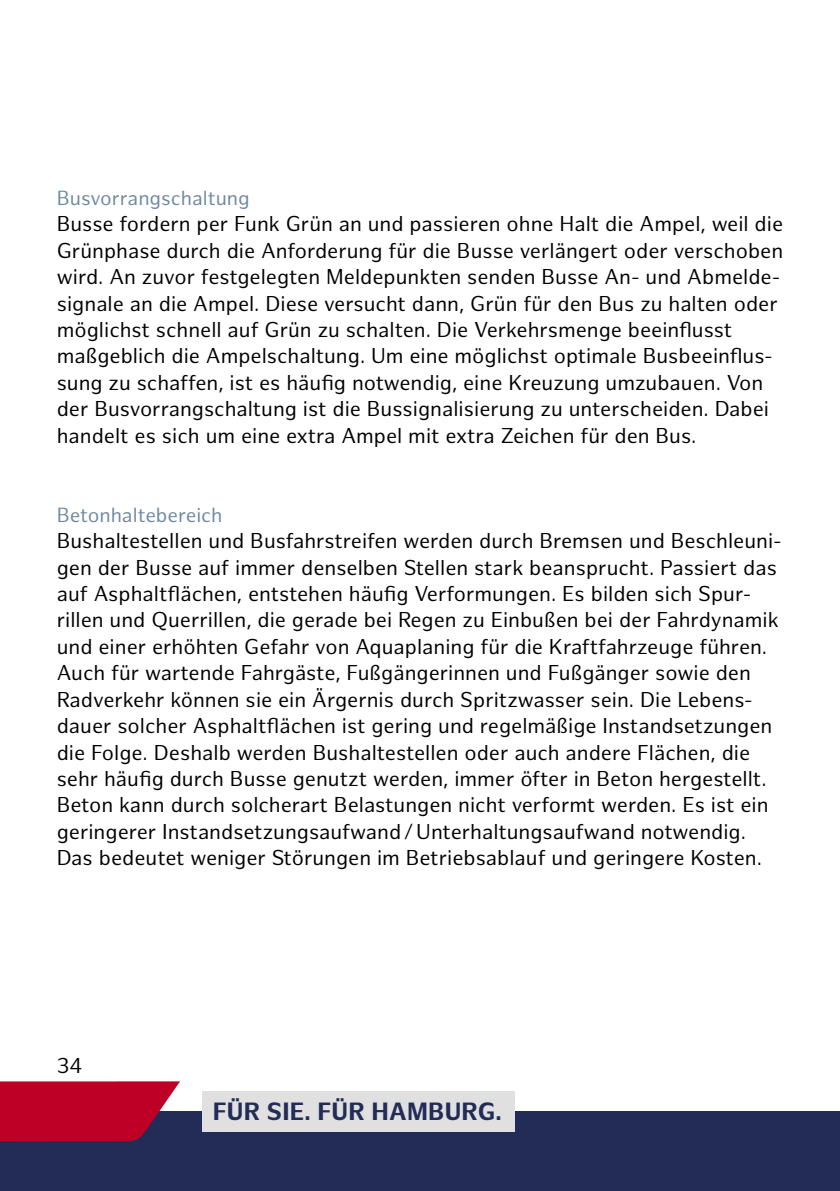
<style>
.page{position:relative;width:840px;height:1191px;background:#fff}
.page>*{position:absolute;margin:0;border:0;box-sizing:border-box;transform-origin:0 0}
.t1{font:700 24.4px "Hamburg Sans";letter-spacing:.01em;color:#222c57}
.t2{font:21px/26.4px "Hamburg Sans";color:#000}
.t3{font:20px "Hamburg Sans";color:#7188a3}
</style>
<div class="page">
<div style="left:0;top:1111px;width:839px;height:80px;background:#222c57"></div>
<svg style="left:0;top:1081px;width:180px;height:60px;background:#b20c32"></svg>
<div style="left:202px;top:1091px;width:312px;height:41px;background:#e0e0e0"></div>
<p class="t3" style="left:57px;top:186px;width:194px">Busvorrangschaltung</p>
<p class="t2" style="left:57px;top:212px;width:727px">Busse fordern per Funk Grün an und passieren ohne Halt die Ampel, weil die Grünphase durch die Anforderung für die Busse verlängert oder verschoben wird. An zuvor festgelegten Meldepunkten senden Busse An- und Abmelde&shy;signale an die Ampel. Diese versucht dann, Grün für den Bus zu halten oder möglichst schnell auf Grün zu schalten. Die Verkehrsmenge beeinflusst maßgeblich die Ampelschaltung. Um eine möglichst optimale Busbeeinflus&shy;sung zu schaffen, ist es häufig notwendig, eine Kreuzung umzubauen. Von der Busvorrangschaltung ist die Bussignalisierung zu unterscheiden. Dabei handelt es sich um eine extra Ampel mit extra Zeichen für den Bus.</p>
<p class="t3" style="left:57px;top:503px;width:167px">Betonhaltebereich</p>
<p class="t2" style="left:57px;top:528px;width:726px">Bushaltestellen und Busfahrstreifen werden durch Bremsen und Beschleuni&shy;gen der Busse auf immer denselben Stellen stark beansprucht. Passiert das auf Asphaltflächen, entstehen häufig Verformungen. Es bilden sich Spur&shy;rillen und Querrillen, die gerade bei Regen zu Einbußen bei der Fahrdynamik und einer erhöhten Gefahr von Aquaplaning für die Kraftfahrzeuge führen.<br>Auch für wartende Fahrgäste, Fußgängerinnen und Fußgänger sowie den Radverkehr können sie ein Ärgernis durch Spritzwasser sein. Die Lebens&shy;dauer solcher Asphaltflächen ist gering und regelmäßige Instandsetzungen die Folge. Deshalb werden Bushaltestellen oder auch andere Flächen, die sehr häufig durch Busse genutzt werden, immer öfter in Beton hergestellt.<br>Beton kann durch solcherart Belastungen nicht verformt werden. Es ist ein geringerer Instandsetzungsaufwand/Unterhaltungsaufwand notwendig.<br>Das bedeutet weniger Störungen im Betriebsablauf und geringere Kosten.</p>
<p class="t2" style="left:57px;top:1053px;width:27px">34</p>
<p class="t1" style="left:213px;top:1097px;width:290px">FÜR SIE. FÜR HAMBURG.</p>
</div>
